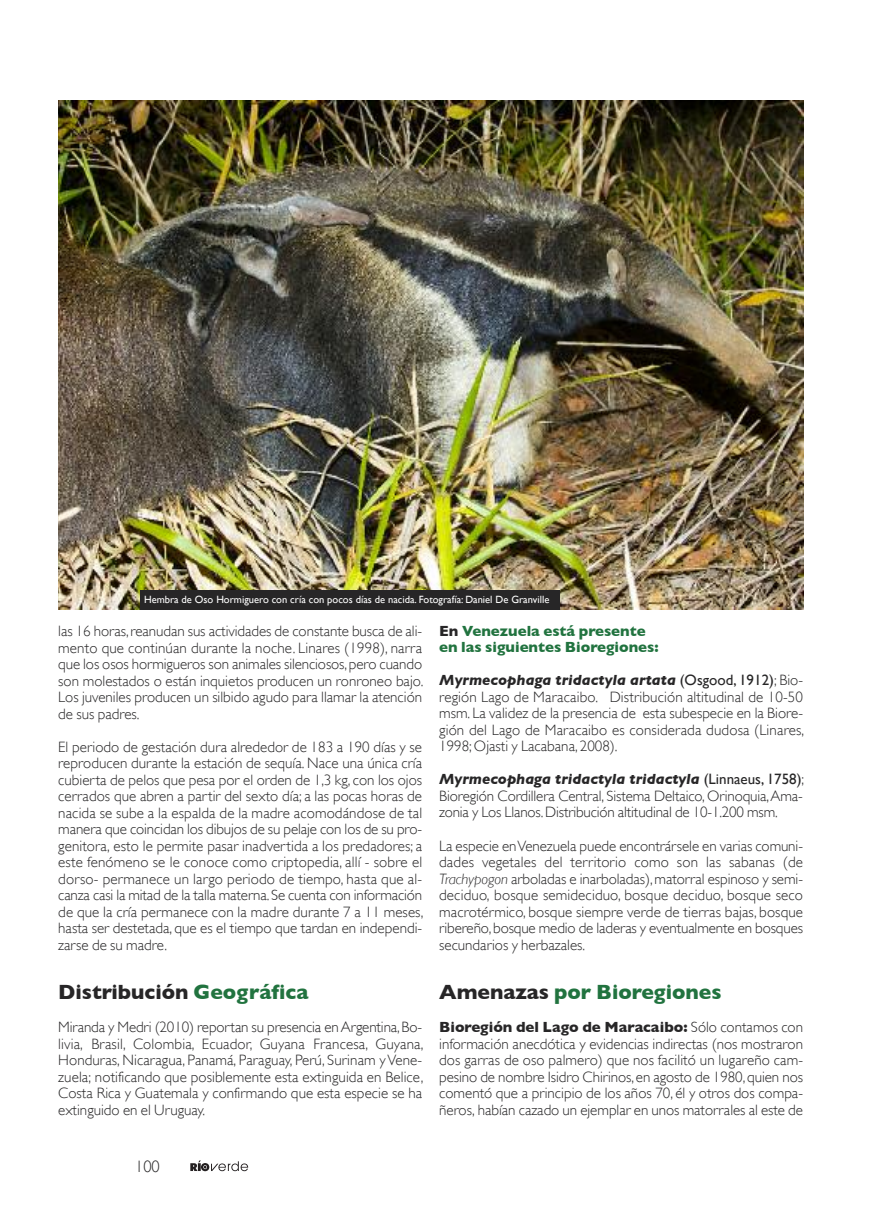
<style>
.page{position:relative;width:872px;height:1212px;background:#fff}
.page>*{position:absolute;margin:0;border:0;box-sizing:border-box;transform-origin:0 0}
.t1{font:700 21px "Gill Sans";color:#272627}
.t2{font:700 21px "Gill Sans";color:#21733f}
.t3{font:300 16.5px "Gill Sans";color:#272627}
.t4{font:300 15px/16.5px "Gill Sans";color:#272627;text-align:justify}
.t5{font:700 15px/16.5px "Gill Sans";color:#21733f}
.t6{font:10.5px "Gill Sans";color:#fff}
.s1{color:#21733f}
.s2{color:#272627}
.s3{font-weight:700;font-style:italic}
.s4{font-weight:400}
.s5{font-style:italic}
.s6{font-weight:700}
</style>
<div class="page">
<svg style="left:190px;top:1160px;width:58px;height:11px"></svg>
<img style="left:58px;top:100px;width:745px;height:510px">
<div style="left:140px;top:590px;width:420px;height:20px;background:#272627"></div>
<p class="t6" style="left:144px;top:593px;width:407px">Hembra de Oso Hormiguero con cría con pocos días de nacida. Fotografía: Daniel De Granville</p>
<p class="t4" style="left:58px;top:623px;width:366px">las 16 horas,reanudan sus actividades de constante busca de ali&shy;mento que continúan durante la noche. Linares (1998), narra que los osos hormigueros son animales silenciosos,pero cuando son molestados o están inquietos producen un ronroneo bajo.<br>Los juveniles producen un silbido agudo para llamar la atención de sus padres.</p>
<p class="t4" style="left:58px;top:738px;width:366px">El periodo de gestación dura alrededor de 183 a 190 días y se reproducen durante la estación de sequía. Nace una única cría cubierta de pelos que pesa por el orden de 1,3 kg, con los ojos cerrados que abren a partir del sexto día; a las pocas horas de nacida se sube a la espalda de la madre acomodándose de tal manera que coincidan los dibujos de su pelaje con los de su pro&shy;genitora, esto le permite pasar inadvertida a los predadores; a este fenómeno se le conoce como criptopedia, allí - sobre el dorso- permanece un largo periodo de tiempo, hasta que al&shy;canza casi la mitad de la talla materna. Se cuenta con información de que la cría permanece con la madre durante 7 a 11 meses, hasta ser destetada, que es el tiempo que tardan en independi&shy;zarse de su madre.</p>
<h1 class="t1" style="left:58px;top:980px;width:251px">Distribución <span class="s1">Geográfica</span></h1>
<p class="t4" style="left:58px;top:1019px;width:366px">Miranda y Medri (2010) reportan su presencia enArgentina,Bo&shy;livia, Brasil, Colombia, Ecuador, Guyana Francesa, Guyana, Honduras, Nicaragua, Panamá, Paraguay, Perú, Surinam yVene&shy;zuela; notificando que posiblemente esta extinguida en Belice, Costa Rica y Guatemala y confirmando que esta especie se ha extinguido en el Uruguay.</p>
<p class="t5" style="left:439px;top:622px;width:221px"><span class="s2">En</span> Venezuela está presente en las siguientes Bioregiones:</p>
<p class="t4" style="left:439px;top:672px;width:366px"><span class="s3">Myrmecophaga tridactyla artata</span> <span class="s4">(Osgood, 1912)</span>; Bio&shy;región Lago de Maracaibo. Distribución altitudinal de 10-50 msm. La validez de la presencia de esta subespecie en la Biore&shy;gión del Lago de Maracaibo es considerada dudosa (Linares, 1998; Ojasti y Lacabana, 2008).</p>
<p class="t4" style="left:439px;top:771px;width:366px"><span class="s3">Myrmecophaga tridactyla tridactyla</span> <span class="s4">(Linnaeus, 1758)</span>; Bioregión Cordillera Central, Sistema Deltaico, Orinoquia,Ama&shy;zonia y Los Llanos.Distribución altitudinal de 10-1.200 msm.</p>
<p class="t4" style="left:439px;top:837px;width:365px">La especie enVenezuela puede encontrársele en varias comuni&shy;dades vegetales del territorio como son las sabanas (de <span class="s5">Trachypogon</span> arboladas e inarboladas),matorral espinoso y semi&shy;deciduo, bosque semideciduo, bosque deciduo, bosque seco macrotérmico, bosque siempre verde de tierras bajas, bosque ribereño,bosque medio de laderas y eventualmente en bosques secundarios y herbazales.</p>
<h1 class="t2" style="left:439px;top:980px;width:284px"><span class="s2">Amenazas</span> por Bioregiones</h1>
<p class="t4" style="left:439px;top:1019px;width:365px"><span class="s6">Bioregión del Lago de Maracaibo:</span> Sólo contamos con información anecdótica y evidencias indirectas (nos mostraron dos garras de oso palmero) que nos facilitó un lugareño cam&shy;pesino de nombre Isidro Chirinos, en agosto de 1980,quien nos comentó que a principio de los años 70, él y otros dos compa&shy;ñeros, habían cazado un ejemplar en unos matorrales al este de</p>
<p class="t3" style="left:135px;top:1157px;width:26px">100</p>
</div>
